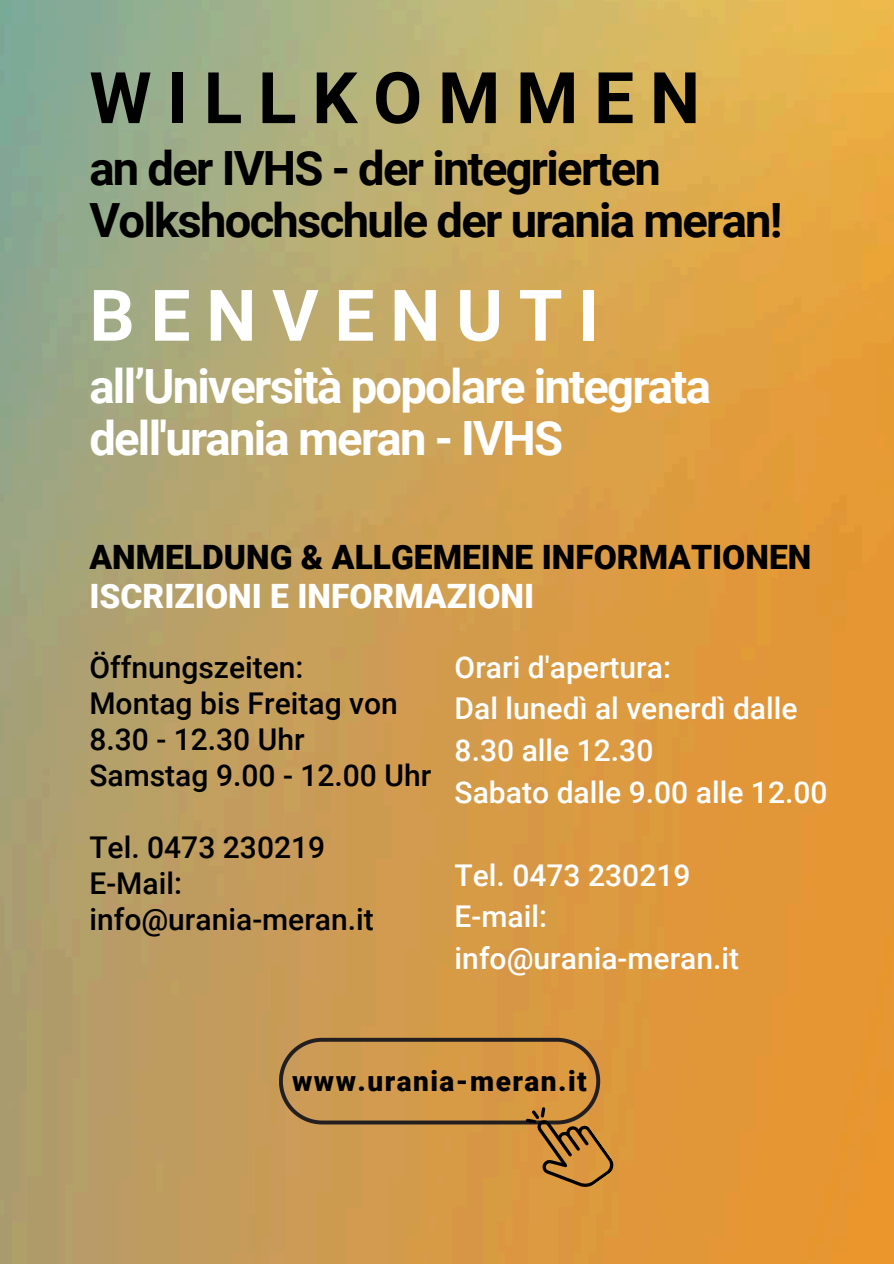
<style>
.page{position:relative;width:894px;height:1264px;background:#fff}
.page>*{position:absolute;margin:0;border:0;box-sizing:border-box;transform-origin:0 0}
.t1{font:700 71.1px "Roboto";letter-spacing:.22em;color:#000}
.t2{font:700 71.1px "Roboto";letter-spacing:.22em;color:#fff}
.t3{font:700 47.1px/51.8px "Roboto";letter-spacing:-.035em;color:#000}
.t4{font:700 47.1px/51.8px "Roboto";letter-spacing:-.035em;color:#fff}
.t5{font:900 33.6px "Roboto";color:#000}
.t6{font:900 33.6px "Roboto";color:#fff}
.t7{font:500 30px/41.7px "Roboto";color:#fff}
.t8{font:500 30px/36px "Roboto";color:#000}
.t9{font:900 28.05px "Roboto";letter-spacing:.055em;color:#000}
</style>
<div class="page">
<img style="left:0;top:0;width:893px;height:1263px">
<svg style="left:279px;top:1037px;width:338px;height:166px;background:#c79045"></svg>
<h1 class="t1" style="left:89px;top:57px;width:612px">WILLKOMMEN</h1>
<h2 class="t3" style="left:89px;top:143px;width:694px">an der IVHS - der integrierten<br>Volkshochschule der urania meran!</h2>
<h1 class="t2" style="left:89px;top:275px;width:511px">BENVENUTI</h1>
<h2 class="t4" style="left:89px;top:361px;width:623px">all’Università popolare integrata dell'urania meran - IVHS</h2>
<p class="t5" style="left:89px;top:538px;width:723px">ANMELDUNG &amp; ALLGEMEINE INFORMATIONEN</p>
<p class="t6" style="left:89px;top:577px;width:446px">ISCRIZIONI E INFORMAZIONI</p>
<p class="t8" style="left:89px;top:650px;width:343px">Öffnungszeiten:<br>Montag bis Freitag von<br>8.30 - 12.30 Uhr<br>Samstag 9.00 - 12.00 Uhr</p>
<p class="t8" style="left:89px;top:830px;width:286px">Tel. 0473 230219<br>E-Mail: info@urania-meran.it</p>
<p class="t7" style="left:454px;top:646px;width:374px">Orari d'apertura:<br>Dal lunedì al venerdì dalle<br>8.30 alle 12.30<br>Sabato dalle 9.00 alle 12.00</p>
<p class="t7" style="left:454px;top:854px;width:286px">Tel. 0473 230219<br>E-mail: info@urania-meran.it</p>
<p class="t9" style="left:292px;top:1064px;width:296px">www.urania-meran.it</p>
</div>
